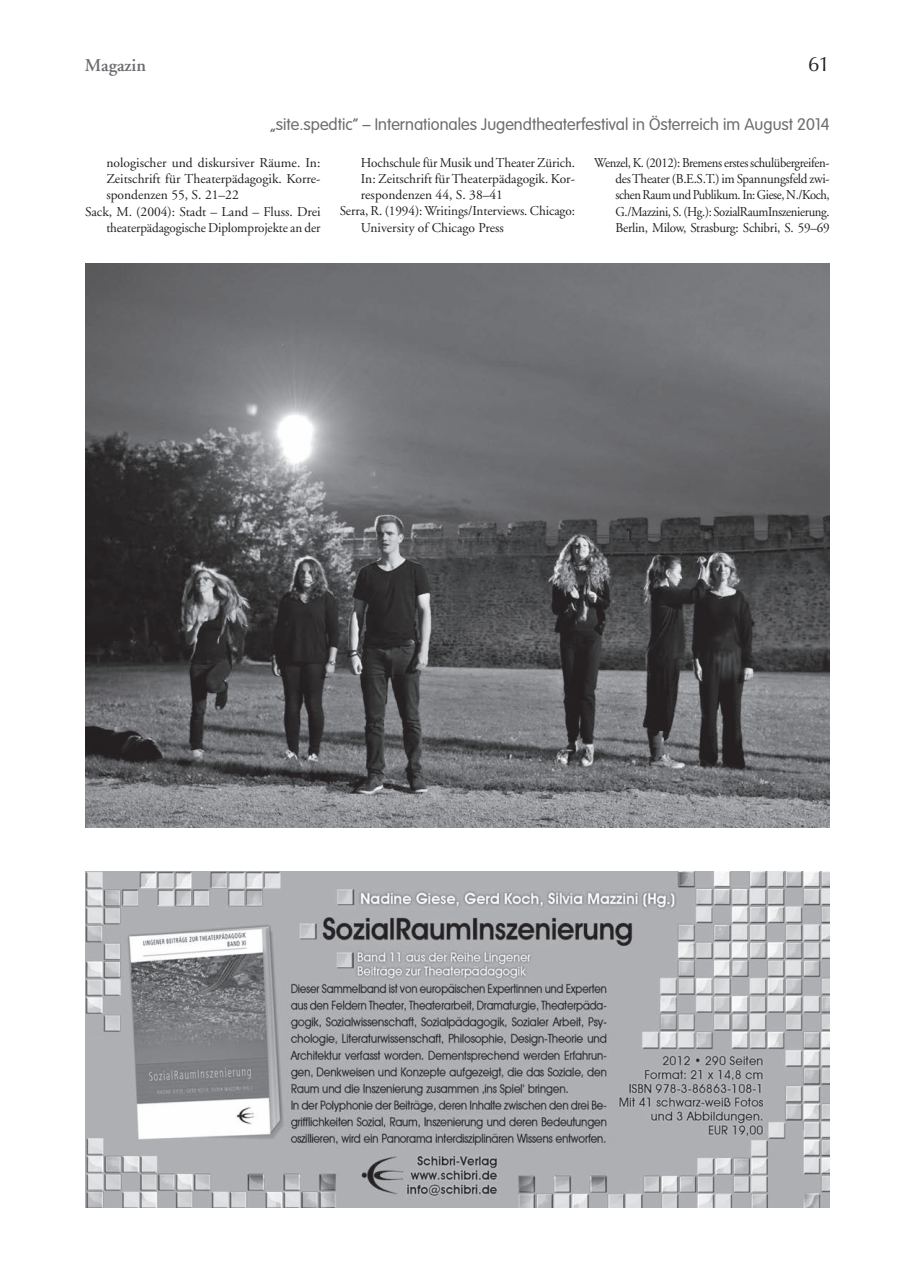
<style>
.page{position:relative;width:902px;height:1280px;background:#fff}
.page>*{position:absolute;margin:0;border:0;box-sizing:border-box;transform-origin:0 0}
.t1{font:21px "Optus T";color:#231f20}
.t2{font:600 18px "Adobe Garamond";color:#6c6d70}
.t3{font:300 16.5px "VAG Rounded";color:#6c6d70}
.t4{font:13.5px "Adobe Garamond";letter-spacing:-.005em;color:#231f20}
.t5{font:13.5px/16.2px "Adobe Garamond";letter-spacing:-.005em;color:#231f20;text-align:justify;scale:.94 1}
</style>
<div class="page">
<img style="left:85px;top:264px;width:744px;height:563px">
<img style="left:85px;top:872px;width:744px;height:336px">
<h2 class="t2" style="left:85px;top:56px;width:63px">Magazin</h2>
<h1 class="t1" style="left:808px;top:52px;width:23px">61</h1>
<p class="t3" style="left:270px;top:115px;width:561px">„site.spedtic“ – Internationales Jugendtheaterfestival in Österreich im August 2014</p>
<p class="t4" style="left:106px;top:155px;width:216px">nologischer und diskursiver Räume. In:</p>
<p class="t4" style="left:106px;top:172px;width:216px">Zeitschrift für Theaterpädagogik. Korre-</p>
<p class="t4" style="left:106px;top:188px;width:134px">spondenzen 55, S. 21–22</p>
<p class="t4" style="left:85px;top:204px;width:237px">Sack, M. (2004): Stadt – Land – Fluss. Drei</p>
<p class="t4" style="left:106px;top:220px;width:216px">theaterpädagogische Diplomprojekte an der</p>
<p class="t4" style="left:361px;top:155px;width:215px">Hochschule für Musik und Theater Zürich.</p>
<p class="t4" style="left:361px;top:172px;width:216px">In: Zeitschrift fürTheaterpädagogik. Kor-</p>
<p class="t4" style="left:361px;top:188px;width:144px">respondenzen 44, S. 38–41</p>
<p class="t4" style="left:339px;top:204px;width:237px">Serra, R. (1994): Writings/Interviews. Chicago:</p>
<p class="t4" style="left:361px;top:220px;width:144px">University of Chicago Press</p>
<p class="t5" style="left:615px;top:155px;width:229px;text-indent:-21px">Wenzel, K. (2012): Bremens erstes schulübergreifen&shy;desTheater (B.E.S.T.) im Spannungsfeld zwi&shy;schen Raum undPublikum. In:Giese, N./Koch, G./Mazzini, S. (Hg.): SozialRaumInszenierung.<br>Berlin, Milow, Strasburg: Schibri, S. 59–69</p>
</div>
